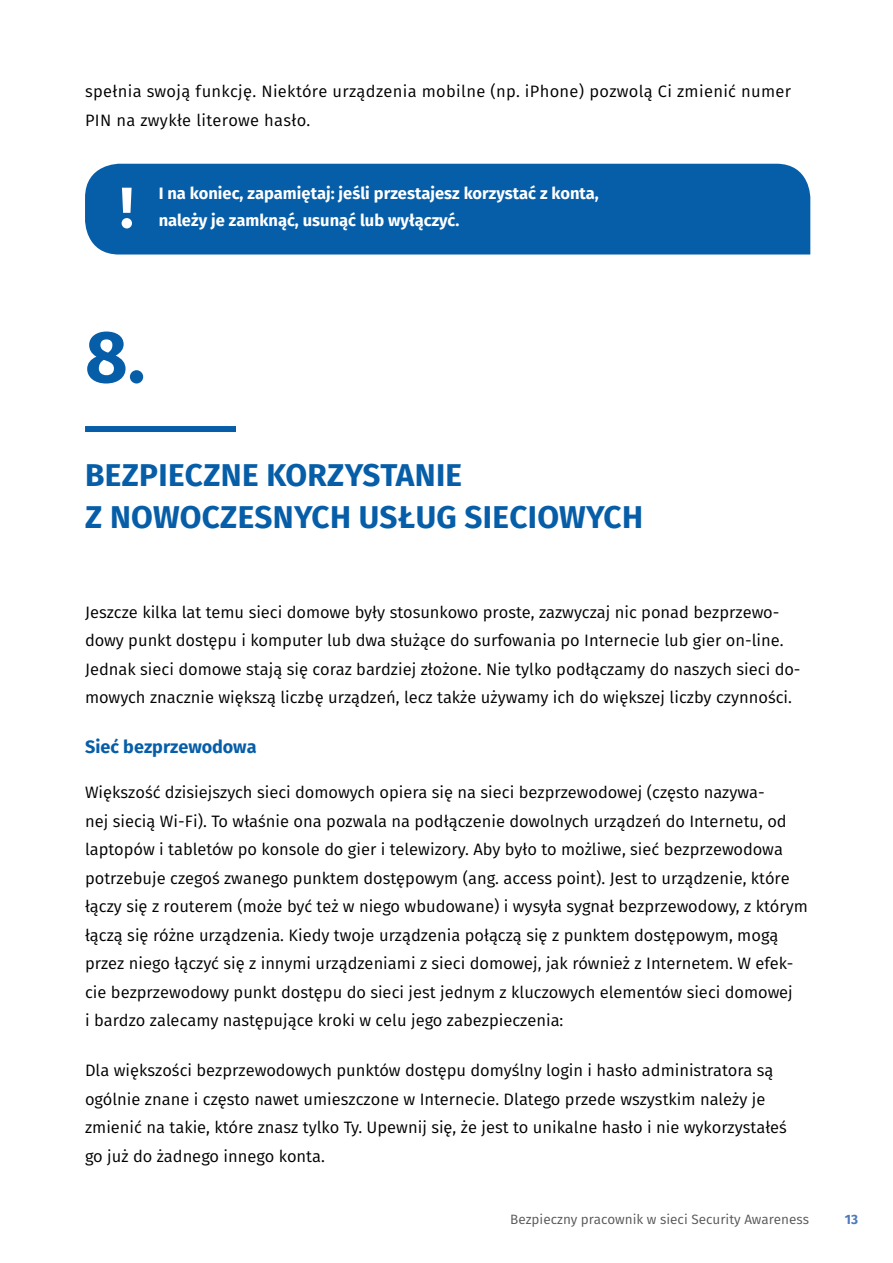
<style>
.page{position:relative;width:893px;height:1263px;background:#fff}
.page>*{position:absolute;margin:0;border:0;box-sizing:border-box;transform-origin:0 0}
.t1{font:700 73.5px "Fira Sans";color:#075ea8}
.t2{font:700 31.5px/42.3px "Fira Sans";letter-spacing:.01em;color:#075ea8}
.t3{font:700 18px "Fira Sans";color:#075ea8}
.t4{font:16.5px/28.5px "Fira Sans";color:#000}
.t5{font:16.5px/28.5px "Fira Sans";letter-spacing:.02em;color:#000}
.t6{font:700 16.5px/27px "Fira Sans";color:#fff}
.t7{font:13.5px "Fira Sans";color:#575756}
.t8{font:700 13.5px "Fira Sans";color:#4e79ba}
</style>
<div class="page">
<div style="left:85px;top:426px;width:151px;height:6px;background:#075ea8"></div>
<div style="left:85px;top:164px;width:725px;height:90px;background:#075ea8"></div>
<div style="left:122px;top:218px;width:10px;height:10px;background:#fff;border-radius:50%"></div>
<svg style="left:122px;top:188px;width:10px;height:25px"></svg>
<p class="t5" style="left:85px;top:77px;width:708px">spełnia swoją funkcję. Niektóre urządzenia mobilne (np. iPhone) pozwolą Ci zmienić numer<br>PIN na zwykłe literowe hasło.</p>
<p class="t6" style="left:159px;top:180px;width:442px">I na koniec, zapamiętaj: jeśli przestajesz korzystać z konta, należy je zamknąć, usunąć lub wyłączyć.</p>
<p class="t1" style="left:85px;top:305px;width:62px">8.</p>
<h1 class="t2" style="left:85px;top:454px;width:559px">BEZPIECZNE KORZYSTANIE<br>Z NOWOCZESNYCH USŁUG SIECIOWYCH</h1>
<p class="t4" style="left:85px;top:597px;width:717px">Jeszcze kilka lat temu sieci domowe były stosunkowo proste, zazwyczaj nic ponad bezprzewo&shy;dowy punkt dostępu i komputer lub dwa służące do surfowania po Internecie lub gier on-line.<br>Jednak sieci domowe stają się coraz bardziej złożone. Nie tylko podłączamy do naszych sieci do&shy;mowych znacznie większą liczbę urządzeń, lecz także używamy ich do większej liczby czynności.</p>
<h4 class="t3" style="left:85px;top:734px;width:173px">Sieć bezprzewodowa</h4>
<p class="t4" style="left:85px;top:778px;width:724px">Większość dzisiejszych sieci domowych opiera się na sieci bezprzewodowej (często nazywa-<br>nej siecią Wi-Fi). To właśnie ona pozwala na podłączenie dowolnych urządzeń do Internetu, od laptopów i tabletów po konsole do gier i telewizory. Aby było to możliwe, sieć bezprzewodowa potrzebuje czegoś zwanego punktem dostępowym (ang. access point). Jest to urządzenie, które łączy się z routerem (może być też w niego wbudowane) i wysyła sygnał bezprzewodowy, z którym łączą się różne urządzenia. Kiedy twoje urządzenia połączą się z punktem dostępowym, mogą przez niego łączyć się z innymi urządzeniami z sieci domowej, jak również z Internetem. W efek&shy;cie bezprzewodowy punkt dostępu do sieci jest jednym z kluczowych elementów sieci domowej<br>i bardzo zalecamy następujące kroki w celu jego zabezpieczenia:</p>
<p class="t4" style="left:85px;top:1056px;width:703px">Dla większości bezprzewodowych punktów dostępu domyślny login i hasło administratora są ogólnie znane i często nawet umieszczone w Internecie. Dlatego przede wszystkim należy je zmienić na takie, które znasz tylko Ty. Upewnij się, że jest to unikalne hasło i nie wykorzystałeś go już do żadnego innego konta.</p>
<p class="t7" style="left:510px;top:1210px;width:300px">Bezpieczny pracownik w sieci Security Awareness</p>
<p class="t8" style="left:845px;top:1210px;width:15px">13</p>
</div>
